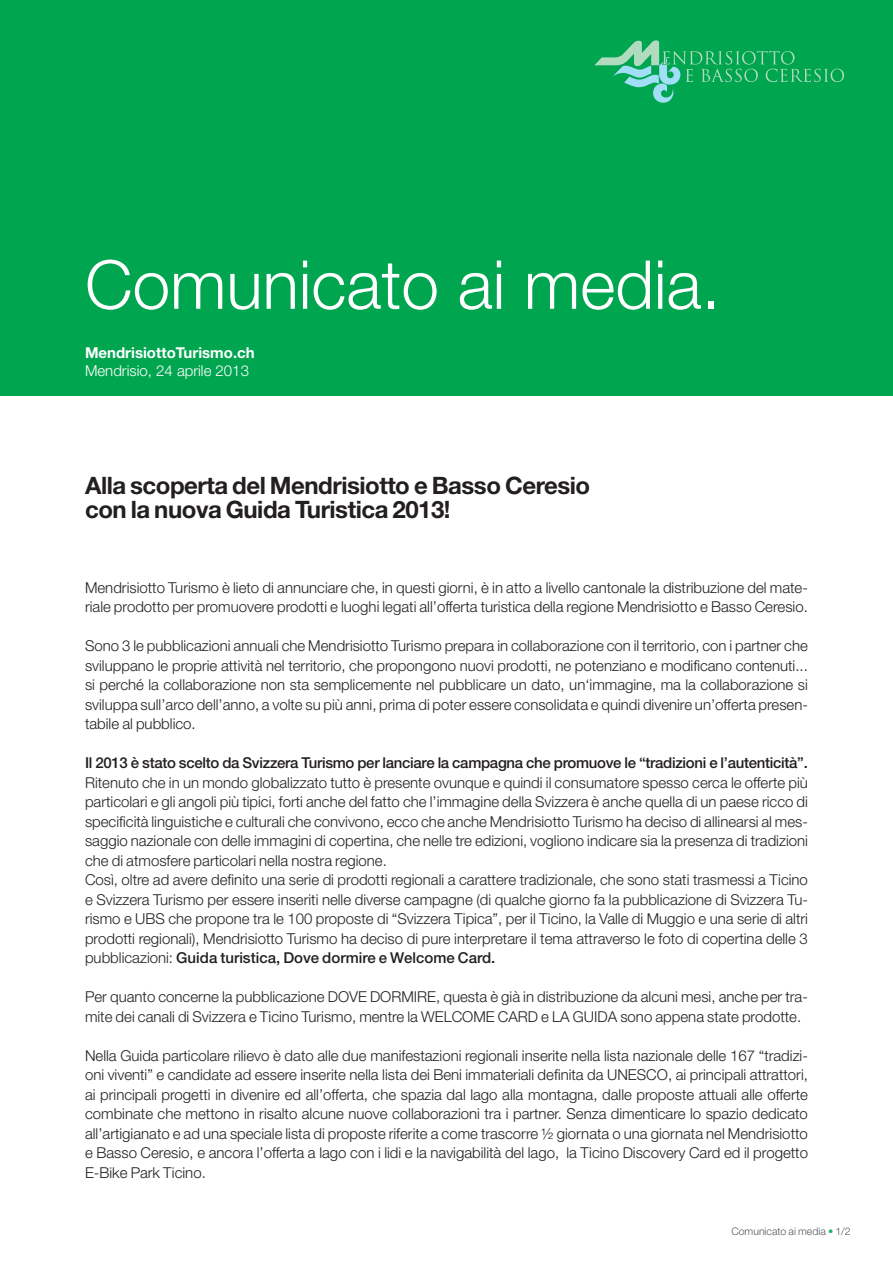
<style>
.page{position:relative;width:893px;height:1263px;background:#fff}
.page>*{position:absolute;margin:0;border:0;box-sizing:border-box;transform-origin:0 0}
.t1{font:300 67.5px "Helvetica Neue";color:#fff}
.Stile_di_paragrafo_1{font:700 24px "Helvetica Neue";letter-spacing:-.02em;color:#231f20}
.Stile_di_paragrafo_1-2{font:300 15px/19.5px "Helvetica Neue";color:#231f20;text-align:justify}
.t2{font:700 15px "Helvetica Neue";color:#fff}
.t3{font:300 15px "Helvetica Neue";color:#fff}
.Stile_di_paragrafo_1-3{font:300 10.5px "Helvetica Neue";color:#57585a}
.s1{font-weight:500}
.s2{color:#1eb26a}
</style>
<div class="page">
<div style="left:0;top:0;width:893px;height:395px;background:#00a54f"></div>
<svg style="left:594px;top:40px;width:250px;height:63px"></svg>
<p class="t1" style="left:85px;top:243px;width:637px">Comunicato ai media.</p>
<p class="t2" style="left:85px;top:344px;width:171px">MendrisiottoTurismo.ch</p>
<p class="t3" style="left:85px;top:362px;width:165px">Mendrisio, 24 aprile 2013</p>
<p class="Stile_di_paragrafo_1" style="left:85px;top:470px;width:507px">Alla scoperta del Mendrisiotto e Basso Ceresio</p>
<p class="Stile_di_paragrafo_1" style="left:85px;top:494px;width:367px">con la nuova Guida Turistica 2013!</p>
<p class="Stile_di_paragrafo_1-2" style="left:85px;top:577px;width:724px">Mendrisiotto Turismo è lieto di annunciare che, in questi giorni, è in atto a livello cantonale la distribuzione del mate&shy;riale prodotto per promuovere prodotti e luoghi legati all’offerta turistica della regione Mendrisiotto e Basso Ceresio.</p>
<p class="Stile_di_paragrafo_1-2" style="left:85px;top:636px;width:724px">Sono 3 le pubblicazioni annuali che Mendrisiotto Turismo prepara in collaborazione con il territorio, con i partner che sviluppano le proprie attività nel territorio, che propongono nuovi prodotti, ne potenziano e modificano contenuti... si perché la collaborazione non sta semplicemente nel pubblicare un dato, un‘immagine, ma la collaborazione si sviluppa sull’arco dell’anno, a volte su più anni, prima di poter essere consolidata e quindi divenire un’offerta presen&shy;tabile al pubblico.</p>
<p class="Stile_di_paragrafo_1-2" style="left:85px;top:753px;width:724px"><span class="s1">Il 2013 è stato scelto da Svizzera Turismo per lanciare la campagna che promuove le “tradizioni e l’autenticità”.<br></span>Ritenuto che in un mondo globalizzato tutto è presente ovunque e quindi il consumatore spesso cerca le offerte più particolari e gli angoli più tipici, forti anche del fatto che l’immagine della Svizzera è anche quella di un paese ricco di specificità linguistiche e culturali che convivono, ecco che anche Mendrisiotto Turismo ha deciso di allinearsi al mes&shy;saggio nazionale con delle immagini di copertina, che nelle tre edizioni, vogliono indicare sia la presenza di tradizioni che di atmosfere particolari nella nostra regione.</p>
<p class="Stile_di_paragrafo_1-2" style="left:85px;top:870px;width:724px">Così, oltre ad avere definito una serie di prodotti regionali a carattere tradizionale, che sono stati trasmessi a Ticino e Svizzera Turismo per essere inseriti nelle diverse campagne (di qualche giorno fa la pubblicazione di Svizzera Tu&shy;rismo e UBS che propone tra le 100 proposte di “Svizzera Tipica”, per il Ticino, la Valle di Muggio e una serie di altri prodotti regionali), Mendrisiotto Turismo ha deciso di pure interpretare il tema attraverso le foto di copertina delle 3 pubblicazioni: <span class="s1">Guida turistica, Dove dormire e Welcome Card.</span></p>
<p class="Stile_di_paragrafo_1-2" style="left:85px;top:987px;width:724px">Per quanto concerne la pubblicazione DOVE DORMIRE, questa è già in distribuzione da alcuni mesi, anche per tra&shy;mite dei canali di Svizzera e Ticino Turismo, mentre la WELCOME CARD e LA GUIDA sono appena state prodotte.</p>
<p class="Stile_di_paragrafo_1-2" style="left:85px;top:1045px;width:724px">Nella Guida particolare rilievo è dato alle due manifestazioni regionali inserite nella lista nazionale delle 167 “tradizi&shy;oni viventi” e candidate ad essere inserite nella lista dei Beni immateriali definita da UNESCO, ai principali attrattori, ai principali progetti in divenire ed all’offerta, che spazia dal lago alla montagna, dalle proposte attuali alle offerte combinate che mettono in risalto alcune nuove collaborazioni tra i partner. Senza dimenticare lo spazio dedicato all’artigianato e ad una speciale lista di proposte riferite a come trascorre ½ giornata o una giornata nel Mendrisiotto e Basso Ceresio, e ancora l’offerta a lago con i lidi e la navigabilità del lago, la Ticino Discovery Card ed il progetto E-Bike Park Ticino.</p>
<p class="Stile_di_paragrafo_1-3" style="left:731px;top:1225px;width:121px">Comunicato ai media <span class="s2">•</span> 1/2</p>
</div>
